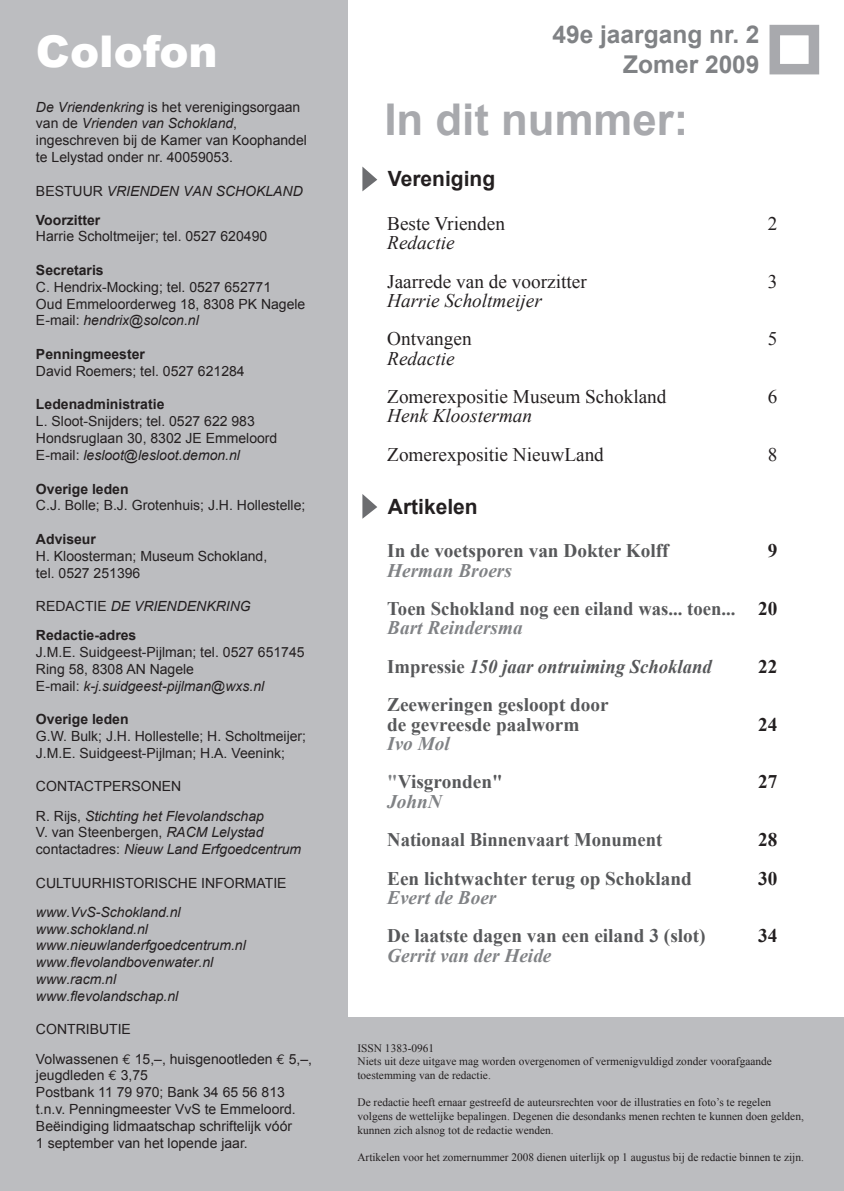
<style>
.page{position:relative;width:844px;height:1191px;background:#fff}
.page>*{position:absolute;margin:0;border:0;box-sizing:border-box;transform-origin:0 0}
.t1{font:700 43.75px "Arial";color:#a8a9ad}
.t2{font:900 43.75px "Arial";color:#fff}
.t3{font:700 24.5px/29.8px "Arial";color:#808285;text-align:right}
.t4{font:700 21px "Arial";color:#231f20}
.t5{font:700 19.25px/38.5px "Times New Roman";color:#57585a}
.t6{font:19.25px "Times New Roman";color:#231f20}
.t7{font:italic 19.25px "Times New Roman";color:#231f20}
.t8{font:italic 700 19.25px/38.5px "Times New Roman";color:#57585a}
.t9{font:italic 700 19.25px "Times New Roman";color:#808285}
.t10{font:700 19.25px "Times New Roman";color:#231f20}
.t11{font:14px/16.8px "Arial";color:#231f20}
.t12{font:italic 14px/16.8px "Arial";color:#231f20}
.t13{font:700 14px "Arial";color:#231f20}
.t14{font:11.38px/13.7px "Times New Roman";color:#231f20}
.t15{font:11.03px "Times New Roman";letter-spacing:.385em;color:#231f20}
.s1{font-style:italic}
.s2{font-style:normal}
.s3{font-weight:700;font-style:normal}
.s4{font-family:"Euro Mono"}
.s5{font-style:italic;color:#808285}
.s6{color:#231f20}
.s7{color:#808285}
.s8{font-size:15.75px}
</style>
<div class="page">
<div style="left:0;top:1017px;width:843px;height:174px;background:#bcbdc0"></div>
<div style="left:0;top:0;width:347px;height:1191px;background:#bcbdc0"></div>
<div style="left:769px;top:25px;width:50px;height:49px;border:10px solid #a8a9ad"></div>
<svg style="left:362px;top:167px;width:15px;height:24px"></svg>
<svg style="left:362px;top:494px;width:15px;height:25px"></svg>
<h1 class="t2" style="left:36px;top:27px;width:183px">Colofon</h1>
<p class="t11" style="left:36px;top:98px;width:272px"><span class="s1">De Vriendenkring</span> is het verenigingsorgaan van de <span class="s1">Vrienden van Schokland</span>, ingeschreven bij de Kamer van Koophandel te Lelystad onder nr. 40059053.</p>
<p class="t12" style="left:36px;top:176px;width:266px;line-height:29.1px"><span class="s2">Bestuur</span> Vrienden van Schokland<br><span class="s3">Voorzitter</span></p>
<p class="t11" style="left:36px;top:228px;width:233px">Harrie Scholtmeijer; tel. 0527 620490</p>
<p class="t13" style="left:36px;top:262px;width:69px">Secretaris</p>
<p class="t11" style="left:36px;top:278px;width:271px">C. Hendrix-Mocking; tel. 0527 652771<br>Oud Emmeloorderweg 18, 8308 PK Nagele<br>E-mail: <span class="s1">hendrix@solcon.nl</span></p>
<p class="t13" style="left:36px;top:346px;width:110px">Penningmeester</p>
<p class="t11" style="left:36px;top:362px;width:210px">David Roemers; tel. 0527 621284</p>
<p class="t13" style="left:36px;top:397px;width:130px">Ledenadministratie</p>
<p class="t11" style="left:36px;top:413px;width:243px">L. Sloot-Snijders; tel. 0527 622 983<br>Hondsruglaan 30, 8302 JE Emmeloord<br>E-mail: <span class="s1">lesloot@lesloot.demon.nl</span></p>
<p class="t13" style="left:36px;top:481px;width:94px">Overige leden</p>
<p class="t11" style="left:36px;top:497px;width:271px">C.J. Bolle; B.J. Grotenhuis; J.H. Hollestelle;</p>
<p class="t13" style="left:36px;top:531px;width:61px">Adviseur</p>
<p class="t11" style="left:36px;top:547px;width:233px">H. Kloosterman; Museum Schokland, tel. 0527 251396</p>
<p class="t12" style="left:36px;top:591px;width:216px;line-height:29.1px"><span class="s2">redactie</span> de vriendenkring<br><span class="s3">Redactie-adres</span></p>
<p class="t11" style="left:36px;top:643px;width:270px">J.M.E. Suidgeest-Pijlman; tel. 0527 651745<br>Ring 58, 8308 AN Nagele<br>E-mail: <span class="s1">k-j.suidgeest-pijlman@wxs.nl</span></p>
<p class="t13" style="left:36px;top:711px;width:94px">Overige leden</p>
<p class="t11" style="left:36px;top:727px;width:271px">G.W. Bulk; J.H. Hollestelle; H. Scholtmeijer;<br>J.M.E. Suidgeest-Pijlman; H.A. Veenink;</p>
<p class="t11" style="left:36px;top:778px;width:11px">con</p>
<p class="t12" style="left:36px;top:772px;width:229px;line-height:29.1px;text-indent:31px"><span class="s2">tactperson en<br>R. Rijs,</span> Stichting het Flevolandschap</p>
<p class="t11" style="left:36px;top:824px;width:141px">V. van Steenbergen, <span class="s1">RAC</span></p>
<p class="t12" style="left:36px;top:824px;width:267px;text-indent:160px">M Lelystad <span class="s2">contactadres:</span> Nieuw Land Erfgoedcentrum</p>
<p class="t11" style="left:36px;top:874px;width:252px">Cultuurh istorisch e in formatie</p>
<p class="t12" style="left:36px;top:903px;width:212px">www.VvS-Schokland.nl www.schokland.nl www.nieuwlanderfgoedcentrum.nl www.flevolandbovenwater.nl www.racm.nl www.flevolandschap.nl</p>
<p class="t11" style="left:36px;top:1021px;width:11px">con</p>
<p class="t11" style="left:36px;top:1015px;width:277px;line-height:29.1px;text-indent:31px">tributie<br>Volwassenen <span class="s4">E</span> 15,–, huisgenootleden <span class="s4">E</span> 5,–,</p>
<p class="t11" style="left:36px;top:1067px;width:261px">jeugdleden <span class="s4">E</span> 3,75<br>Postbank 11 79 970; Bank 34 65 56 813 t.n.v. Penningmeester VvS te Emmeloord.<br>Beëindiging lidmaatschap schriftelijk vóór 1 september van het lopende jaar.</p>
<h2 class="t3" style="left:552px;top:20px;width:209px">49e jaargang nr. 2<br>Zomer 2009</h2>
<h1 class="t1" style="left:384px;top:95px;width:305px">In dit nummer:</h1>
<h3 class="t4" style="left:388px;top:167px;width:109px">Vereniging</h3>
<h3 class="t6" style="left:387px;top:212px;width:119px">Beste Vrienden</h3>
<h3 class="t6" style="left:767px;top:212px;width:11px">2</h3>
<h3 class="t7" style="left:387px;top:231px;width:69px">Redactie</h3>
<h3 class="t6" style="left:387px;top:270px;width:201px">Jaarrede van de voorzitter</h3>
<h3 class="t6" style="left:767px;top:270px;width:11px">3</h3>
<h3 class="t7" style="left:387px;top:289px;width:156px">Harrie Scholtmeijer</h3>
<h3 class="t6" style="left:387px;top:328px;width:86px">Ontvangen</h3>
<h3 class="t6" style="left:767px;top:328px;width:11px">5</h3>
<h3 class="t7" style="left:387px;top:347px;width:69px">Redactie</h3>
<h3 class="t6" style="left:387px;top:385px;width:281px">Zomerexpositie Museum Schokland</h3>
<h3 class="t6" style="left:767px;top:385px;width:11px">6</h3>
<h3 class="t7" style="left:387px;top:405px;width:146px">Henk Kloosterman</h3>
<h3 class="t6" style="left:387px;top:443px;width:218px">Zomerexpositie NieuwLand</h3>
<h3 class="t6" style="left:767px;top:443px;width:11px">8</h3>
<h3 class="t4" style="left:388px;top:494px;width:91px">Artikelen</h3>
<h3 class="t5" style="left:387px;top:531px;width:283px">In de voetsporen van Dokter Kolff</h3>
<h3 class="t10" style="left:767px;top:539px;width:11px">9</h3>
<h3 class="t5" style="left:387px;top:550px;width:391px"><span class="s5">Herman Broers<br></span>Toen Schokland nog een eiland was... toen... <span class="s6">20</span></h3>
<h3 class="t8" style="left:387px;top:608px;width:326px"><span class="s7">Bart Reindersma<br></span><span class="s2">Impressie</span> 150 jaar ontruiming Schokland</h3>
<h3 class="t10" style="left:758px;top:655px;width:21px">22</h3>
<h3 class="t5" style="left:387px;top:695px;width:223px;line-height:19.2px">Zeeweringen gesloopt door de gevreesde paalworm</h3>
<h3 class="t10" style="left:758px;top:713px;width:21px">24</h3>
<h3 class="t5" style="left:387px;top:724px;width:117px"><span class="s5">Ivo Mol </span><span class="s7">"</span>Visgronden"</h3>
<h3 class="t10" style="left:758px;top:770px;width:21px">27</h3>
<h3 class="t9" style="left:387px;top:790px;width:56px">JohnN</h3>
<h3 class="t5" style="left:387px;top:820px;width:276px">Nationaal Binnenvaart Monument</h3>
<h3 class="t10" style="left:758px;top:828px;width:21px">28</h3>
<h3 class="t5" style="left:387px;top:858px;width:306px">Een lichtwachter terug op Schokland</h3>
<h3 class="t10" style="left:758px;top:867px;width:21px">30</h3>
<h3 class="t9" style="left:387px;top:886px;width:111px">Evert de Boer</h3>
<h3 class="t5" style="left:387px;top:916px;width:320px">De laatste dagen van een eiland 3 (slot)</h3>
<h3 class="t10" style="left:758px;top:924px;width:21px">34</h3>
<h3 class="t9" style="left:387px;top:944px;width:166px">Gerrit van der Heide</h3>
<p class="t14" style="left:357px;top:1040px;width:416px">ISSN 1383-0961<br>Niets uit deze uitgave mag worden overgenomen of vermenigvuldigd zonder voorafgaande toestemming van de redactie.</p>
<p class="t14" style="left:357px;top:1095px;width:448px">De redactie heeft ernaar gestreefd de auteursrechten voor de illustraties en foto’s te regelen volgens de wettelijke bepalingen. Degenen die desondanks menen rechten te kunnen doen gelden, kunnen zich alsnog tot de redactie wenden.</p>
<p class="t14" style="left:357px;top:1150px;width:448px">Artikelen voor het zomernummer 2008 dienen uiterlijk op 1 augustus bij de redactie binnen te zijn.</p>
<p class="t15" style="left:569px;top:1147px;width:217px"><span class="s8">D</span>E <span class="s8">V</span>RIENDENKRING <span class="s8">| 1</span></p>
</div>
